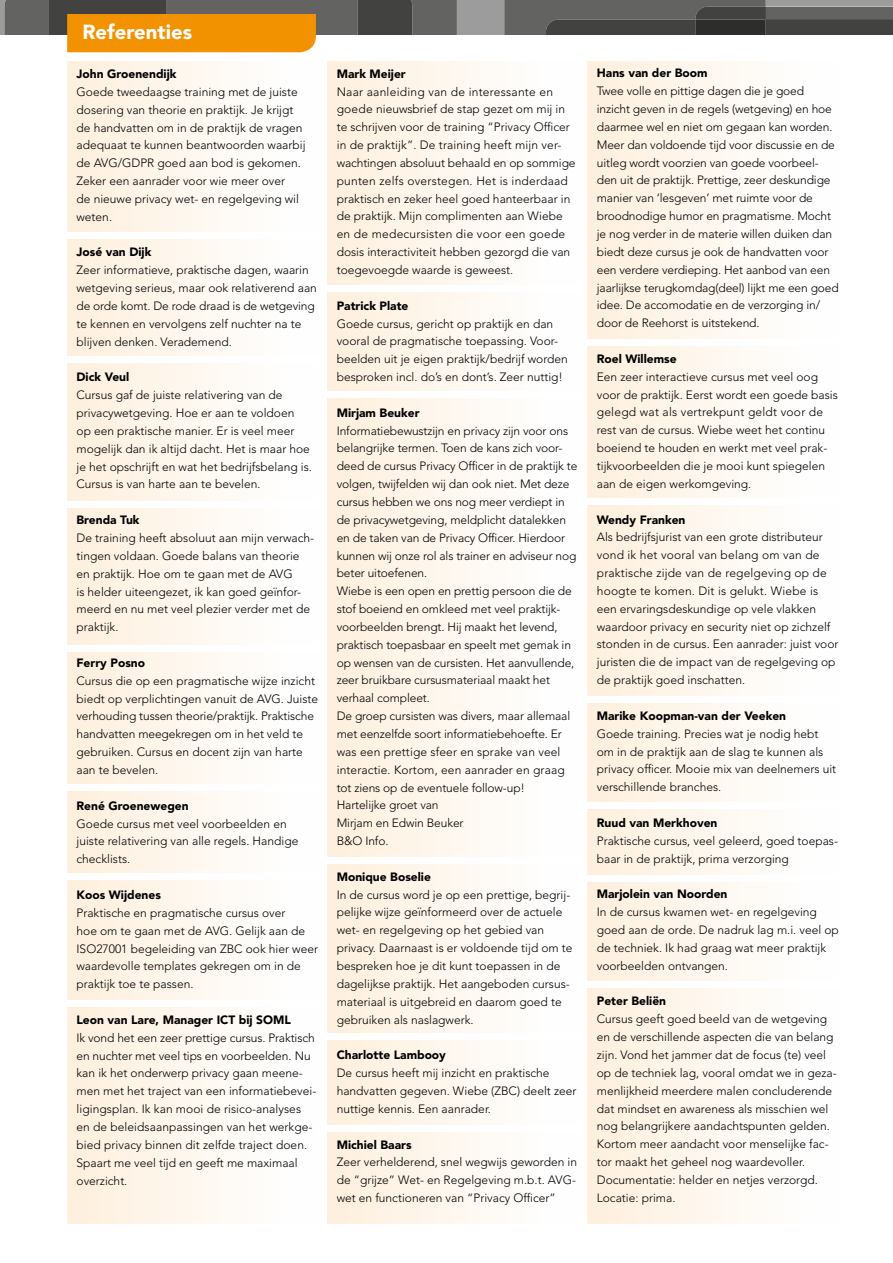
<style>
.page{position:relative;width:893px;height:1263px;background:#fff}
.page>*{position:absolute;margin:0;border:0;box-sizing:border-box;transform-origin:0 0}
.t1{font:900 20.25px "Avenir";color:#fff}
.t2{font:300 12px/17.9px "Avenir LT Std";color:#000}
.t3{font:900 12px "Avenir LT Std";color:#000}
</style>
<div class="page">
<div style="left:67px;top:62px;width:252px;height:1162px;background:linear-gradient(to right,#feefdd,#feffff)"></div>
<div style="left:328px;top:62px;width:251px;height:1162px;background:linear-gradient(to right,#fef0dd,#feffff)"></div>
<div style="left:587px;top:62px;width:252px;height:1162px;background:linear-gradient(to right,#fef0dd,#feffff)"></div>
<div style="left:62px;top:232px;width:263px;height:7px;background:#fff"></div>
<div style="left:62px;top:356px;width:263px;height:7px;background:#fff"></div>
<div style="left:62px;top:501px;width:263px;height:7px;background:#fff"></div>
<div style="left:62px;top:645px;width:263px;height:7px;background:#fff"></div>
<div style="left:62px;top:784px;width:263px;height:7px;background:#fff"></div>
<div style="left:62px;top:873px;width:263px;height:7px;background:#fff"></div>
<div style="left:62px;top:1000px;width:263px;height:7px;background:#fff"></div>
<div style="left:325px;top:1033px;width:259px;height:7px;background:#fff"></div>
<div style="left:325px;top:857px;width:259px;height:7px;background:#fff"></div>
<div style="left:325px;top:1125px;width:259px;height:7px;background:#fff"></div>
<div style="left:325px;top:391px;width:259px;height:7px;background:#fff"></div>
<div style="left:325px;top:285px;width:259px;height:7px;background:#fff"></div>
<div style="left:585px;top:339px;width:259px;height:6px;background:#fff"></div>
<div style="left:585px;top:498px;width:259px;height:7px;background:#fff"></div>
<div style="left:585px;top:696px;width:259px;height:6px;background:#fff"></div>
<div style="left:585px;top:802px;width:259px;height:7px;background:#fff"></div>
<div style="left:585px;top:875px;width:259px;height:7px;background:#fff"></div>
<div style="left:585px;top:981px;width:259px;height:7px;background:#fff"></div>
<svg style="left:0;top:0;width:893px;height:52px"></svg>
<h1 class="t1" style="left:83px;top:20px;width:111px">Referenties</h1>
<p class="t3" style="left:77px;top:67px;width:101px">John Groenendijk</p>
<p class="t2" style="left:77px;top:83px;width:231px">Goede tweedaagse training met de juiste dosering van theorie en praktijk. Je krijgt de handvatten om in de praktijk de vragen adequaat te kunnen beantwoorden waarbij de AVG/GDPR goed aan bod is gekomen.<br>Zeker een aanrader voor wie meer over<br>de nieuwe privacy wet- en regelgeving wil weten.</p>
<p class="t3" style="left:77px;top:245px;width:76px">José van Dijk</p>
<p class="t2" style="left:77px;top:261px;width:242px">Zeer informatieve, praktische dagen, waarin wetgeving serieus, maar ook relativerend aan de orde komt. De rode draad is de wetgeving te kennen en vervolgens zelf nuchter na te blijven denken. Verademend.</p>
<p class="t3" style="left:77px;top:370px;width:54px">Dick Veul</p>
<p class="t2" style="left:77px;top:386px;width:237px">Cursus gaf de juiste relativering van de privacywetgeving. Hoe er aan te voldoen<br>op een praktische manier. Er is veel meer mogelijk dan ik altijd dacht. Het is maar hoe je het opschrijft en wat het bedrijfsbelang is.<br>Cursus is van harte aan te bevelen.</p>
<p class="t3" style="left:77px;top:513px;width:65px">Brenda Tuk</p>
<p class="t2" style="left:77px;top:529px;width:239px">De training heeft absoluut aan mijn verwach&shy;tingen voldaan. Goede balans van theorie en praktijk. Hoe om te gaan met de AVG<br>is helder uiteengezet, ik kan goed geïnfor&shy;meerd en nu met veel plezier verder met de praktijk.</p>
<p class="t3" style="left:77px;top:655px;width:70px">Ferry Posno</p>
<p class="t2" style="left:77px;top:672px;width:243px">Cursus die op een pragmatische wijze inzicht biedt op verplichtingen vanuit de AVG. Juiste verhouding tussen theorie/praktijk. Praktische handvatten meegekregen om in het veld te gebruiken. Cursus en docent zijn van harte aan te bevelen.</p>
<p class="t3" style="left:77px;top:798px;width:114px">René Groenewegen</p>
<p class="t2" style="left:77px;top:814px;width:223px">Goede cursus met veel voorbeelden en juiste relativering van alle regels. Handige checklists.</p>
<p class="t3" style="left:77px;top:887px;width:86px">Koos Wijdenes</p>
<p class="t2" style="left:77px;top:904px;width:243px">Praktische en pragmatische cursus over<br>hoe om te gaan met de AVG. Gelijk aan de ISO27001 begeleiding van ZBC ook hier weer waardevolle templates gekregen om in de praktijk toe te passen.</p>
<p class="t3" style="left:77px;top:1012px;width:216px">Leon van Lare, Manager ICT bij SOML</p>
<p class="t2" style="left:77px;top:1029px;width:241px">Ik vond het een zeer prettige cursus. Praktisch en nuchter met veel tips en voorbeelden. Nu kan ik het onderwerp privacy gaan meene&shy;men met het traject van een informatiebevei&shy;ligingsplan. Ik kan mooi de risico-analyses en de beleidsaanpassingen van het werkge&shy;bied privacy binnen dit zelfde traject doen.<br>Spaart me veel tijd en geeft me maximaal overzicht.</p>
<p class="t3" style="left:337px;top:66px;width:71px">Mark Meijer</p>
<p class="t2" style="left:337px;top:82px;width:240px">Naar aanleiding van de interessante en goede nieuwsbrief de stap gezet om mij in te schrijven voor de training “Privacy Officer in de praktijk”. De training heeft mijn ver&shy;wachtingen absoluut behaald en op sommige punten zelfs overstegen. Het is inderdaad praktisch en zeker heel goed hanteerbaar in de praktijk. Mijn complimenten aan Wiebe en de medecursisten die voor een goede dosis interactiviteit hebben gezorgd die van toegevoegde waarde is geweest.</p>
<p class="t3" style="left:337px;top:298px;width:73px">Patrick Plate</p>
<p class="t2" style="left:337px;top:314px;width:233px">Goede cursus, gericht op praktijk en dan vooral de pragmatische toepassing. Voor&shy;beelden uit je eigen praktijk/bedrijf worden besproken incl. do’s en dont’s. Zeer nuttig!</p>
<p class="t3" style="left:337px;top:405px;width:84px">Mirjam Beuker</p>
<p class="t2" style="left:337px;top:422px;width:242px">Informatiebewustzijn en privacy zijn voor ons belangrijke termen. Toen de kans zich voor&shy;deed de cursus Privacy Officer in de praktijk te volgen, twijfelden wij dan ook niet. Met deze cursus hebben we ons nog meer verdiept in de privacywetgeving, meldplicht datalekken en de taken van de Privacy Officer. Hierdoor kunnen wij onze rol als trainer en adviseur nog beter uitoefenen.<br>Wiebe is een open en prettig persoon die de stof boeiend en omkleed met veel praktijk&shy;voorbeelden brengt. Hij maakt het levend, praktisch toepasbaar en speelt met gemak in op wensen van de cursisten. Het aanvullende, zeer bruikbare cursusmateriaal maakt het verhaal compleet.<br>De groep cursisten was divers, maar allemaal met eenzelfde soort informatiebehoefte. Er was een prettige sfeer en sprake van veel interactie. Kortom, een aanrader en graag tot ziens op de eventuele follow-up!<br>Hartelijke groet van<br>Mirjam en Edwin Beuker<br>B&amp;O Info.</p>
<p class="t3" style="left:337px;top:869px;width:96px">Monique Boselie</p>
<p class="t2" style="left:337px;top:886px;width:237px">In de cursus word je op een prettige, begrij&shy;pelijke wijze geïnformeerd over de actuele wet- en regelgeving op het gebied van privacy. Daarnaast is er voldoende tijd om te bespreken hoe je dit kunt toepassen in de dagelijkse praktijk. Het aangeboden cursus&shy;materiaal is uitgebreid en daarom goed te gebruiken als naslagwerk.</p>
<p class="t3" style="left:337px;top:1048px;width:111px">Charlotte Lambooy</p>
<p class="t2" style="left:337px;top:1064px;width:241px">De cursus heeft mij inzicht en praktische handvatten gegeven. Wiebe (ZBC) deelt zeer nuttige kennis. Een aanrader.</p>
<p class="t3" style="left:337px;top:1137px;width:76px">Michiel Baars</p>
<p class="t2" style="left:337px;top:1153px;width:242px;text-align:justify">Zeer verhelderend, snel wegwijs geworden in de “grijze” Wet- en Regelgeving m.b.t. AVG&shy;wet en functioneren van “Privacy Officer”</p>
<p class="t3" style="left:597px;top:66px;width:112px">Hans van der Boom</p>
<p class="t2" style="left:597px;top:82px;width:243px">Twee volle en pittige dagen die je goed inzicht geven in de regels (wetgeving) en hoe daarmee wel en niet om gegaan kan worden.<br>Meer dan voldoende tijd voor discussie en de uitleg wordt voorzien van goede voorbeel&shy;den uit de praktijk. Prettige, zeer deskundige manier van ‘lesgeven’ met ruimte voor de broodnodige humor en pragmatisme. Mocht je nog verder in de materie willen duiken dan biedt deze cursus je ook de handvatten voor een verdere verdieping. Het aanbod van een jaarlijkse terugkomdag(deel) lijkt me een goed idee. De accomodatie en de verzorging in/ door de Reehorst is uitstekend.</p>
<p class="t3" style="left:597px;top:351px;width:81px">Roel Willemse</p>
<p class="t2" style="left:597px;top:368px;width:243px">Een zeer interactieve cursus met veel oog voor de praktijk. Eerst wordt een goede basis gelegd wat als vertrekpunt geldt voor de rest van de cursus. Wiebe weet het continu boeiend te houden en werkt met veel prak&shy;tijkvoorbeelden die je mooi kunt spiegelen aan de eigen werkomgeving.</p>
<p class="t3" style="left:597px;top:512px;width:90px">Wendy Franken</p>
<p class="t2" style="left:597px;top:528px;width:243px">Als bedrijfsjurist van een grote distributeur vond ik het vooral van belang om van de praktische zijde van de regelgeving op de hoogte te komen. Dit is gelukt. Wiebe is een ervaringsdeskundige op vele vlakken waardoor privacy en security niet op zichzelf stonden in de cursus. Een aanrader: juist voor juristen die de impact van de regelgeving op de praktijk goed inschatten.</p>
<p class="t3" style="left:597px;top:708px;width:191px">Marike Koopman-van der Veeken</p>
<p class="t2" style="left:597px;top:725px;width:241px">Goede training. Precies wat je nodig hebt om in de praktijk aan de slag te kunnen als privacy officer. Mooie mix van deelnemers uit verschillende branches.</p>
<p class="t3" style="left:597px;top:815px;width:122px">Ruud van Merkhoven</p>
<p class="t2" style="left:597px;top:832px;width:243px">Praktische cursus, veel geleerd, goed toepas&shy;baar in de praktijk, prima verzorging</p>
<p class="t3" style="left:597px;top:887px;width:132px">Marjolein van Noorden</p>
<p class="t2" style="left:597px;top:903px;width:243px">In de cursus kwamen wet- en regelgeving goed aan de orde. De nadruk lag m.i. veel op de techniek. Ik had graag wat meer praktijk voorbeelden ontvangen.</p>
<p class="t3" style="left:597px;top:994px;width:71px">Peter Beliën</p>
<p class="t2" style="left:597px;top:1010px;width:241px">Cursus geeft goed beeld van de wetgeving en de verschillende aspecten die van belang zijn. Vond het jammer dat de focus (te) veel op de techniek lag, vooral omdat we in geza&shy;menlijkheid meerdere malen concluderende dat mindset en awareness als misschien wel nog belangrijkere aandachtspunten gelden.<br>Kortom meer aandacht voor menselijke fac&shy;tor maakt het geheel nog waardevoller.<br>Documentatie: helder en netjes verzorgd.<br>Locatie: prima.</p>
</div>
